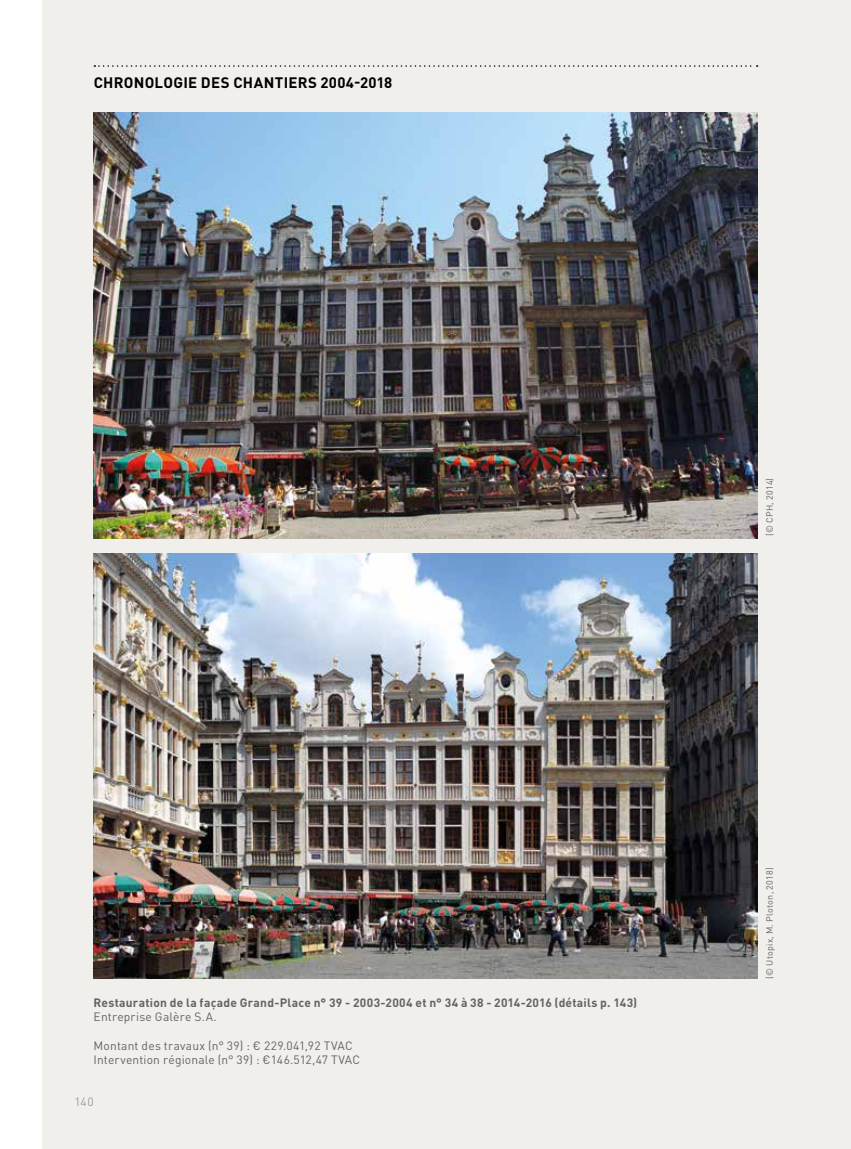
<style>
.page{position:relative;width:851px;height:1149px;background:#fff}
.page>*{position:absolute;margin:0;border:0;box-sizing:border-box;transform-origin:0 0}
.t1{font:700 15px "DINOT";letter-spacing:.015em;color:#000}
.t2{font:12px/13.5px "DINOT";letter-spacing:.015em;color:#646363}
.t3{font:700 12px "DINOT";letter-spacing:.02em;color:#646363}
.t4{font:12px "DINOT";color:#9d9d9c}
.t5{font:9px "DINOT";letter-spacing:.03em;color:#646363}
</style>
<div class="page">
<div style="left:43px;top:0;width:807px;height:1148px;background:#f1efeb"></div>
<svg style="left:94px;top:65px;width:663px;height:2px"></svg>
<img style="left:94px;top:113px;width:663px;height:425px">
<img style="left:94px;top:553px;width:663px;height:425px">
<p class="t1" style="left:94px;top:73px;width:300px">CHRONOLOGIE DES CHANTIERS 2004-2018</p>
<p class="t5" style="left:763px;top:536px;width:60px;rotate:-90deg">(© CPH, 2014)</p>
<p class="t3" style="left:94px;top:994px;width:545px">Restauration de la façade Grand-Place n° 39 - 2003-2004 et n° 34 à 38 - 2014-2016 (détails p. 143)</p>
<p class="t2" style="left:94px;top:1008px;width:125px">Entreprise Galère S.A.</p>
<p class="t2" style="left:94px;top:1038px;width:268px">Montant des travaux (n° 39) : € 229.041,92 TVAC<br>Intervention régionale (n° 39) : €146.512,47 TVAC</p>
<p class="t4" style="left:74px;top:1094px;width:21px">140</p>
<p class="t5" style="left:763px;top:978px;width:112px;rotate:-90deg">(© Utopix, M. Ploton, 2018)</p>
</div>
